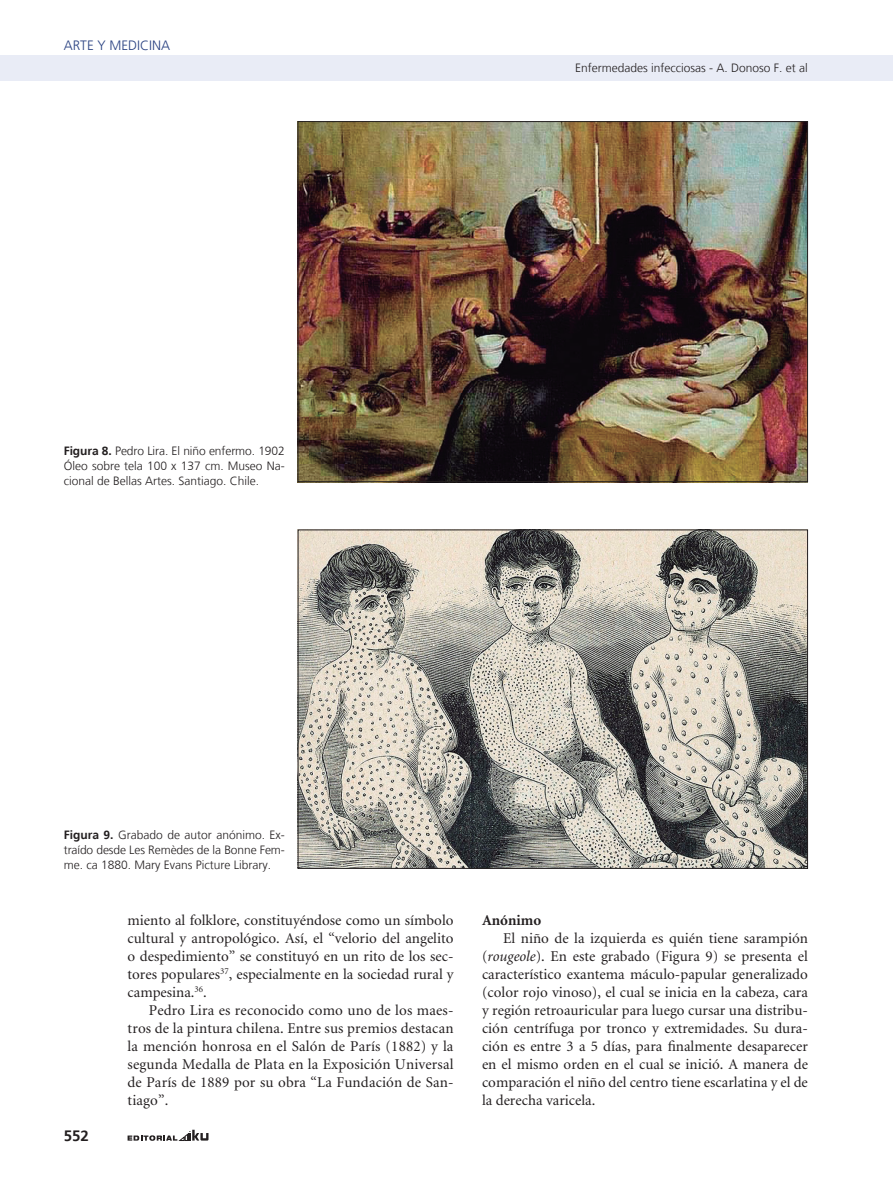
<style>
.page{position:relative;width:893px;height:1191px;background:#fff}
.page>*{position:absolute;margin:0;border:0;box-sizing:border-box;transform-origin:0 0}
._1-texto{font:15px/18px "Minion";color:#231f20;text-align:justify}
._6-subtitulo_2{font:700 15px "Minion";color:#231f20}
.t1{font:700 15px "Frutiger LT";color:#231f20}
.t2{font:300 13.5px "Frutiger LT";color:#2a4282}
._7-tabla{font:300 12px/15px "Frutiger LT";color:#231f20}
._3-datos_autores-doi{font:300 12px "Frutiger LT";color:#231f20}
.s1{font-weight:700}
.s2{font-style:italic}
</style>
<div class="page">
<div style="left:0;top:55px;width:893px;height:26px;background:#e9ecf6"></div>
<svg style="left:128px;top:1129px;width:81px;height:11px"></svg>
<img style="left:300px;top:123px;width:506px;height:357px">
<img style="left:300px;top:531px;width:506px;height:335px">
<p class="t2" style="left:64px;top:38px;width:17px">Arte</p>
<p class="t2" style="left:98px;top:38px;width:32px">y Medicina</p>
<p class="_3-datos_autores-doi" style="left:575px;top:61px;width:234px">Enfermedades infecciosas - A. Donoso F. et al</p>
<p class="_7-tabla" style="left:64px;top:443px;width:223px"><span class="s1">Figura 8.</span> Pedro Lira. El niño enfermo. 1902</p>
<p class="_7-tabla" style="left:64px;top:458px;width:223px">Óleo sobre tela 100 x 137 cm. Museo Na&shy;cional de Bellas Artes. Santiago. Chile.</p>
<p class="_7-tabla" style="left:64px;top:827px;width:223px;text-align:justify"><span class="s1">Figura 9.</span> Grabado de autor anónimo. Ex&shy;traído desde Les Remèdes de la Bonne Fem&shy;me. ca 1880. Mary Evans Picture Library.</p>
<p class="t1" style="left:64px;top:1126px;width:27px">552</p>
<p class="_1-texto" style="left:128px;top:911px;width:327px">miento al folklore, constituyéndose como un símbolo cultural y antropológico. Así, el “velorio del angelito o despedimiento” se constituyó en un rito de los sec&shy;tores populares<sup>37</sup>, especialmente en la sociedad rural y campesina.<sup>36</sup>.</p>
<p class="_1-texto" style="left:128px;top:1001px;width:327px;text-indent:21px">Pedro Lira es reconocido como uno de los maes&shy;tros de la pintura chilena. Entre sus premios destacan la mención honrosa en el Salón de París (1882) y la segunda Medalla de Plata en la Exposición Universal de París de 1889 por su obra “La Fundación de San&shy;tiago”.</p>
<p class="_6-subtitulo_2" style="left:482px;top:912px;width:61px">Anónimo</p>
<p class="_1-texto" style="left:482px;top:929px;width:327px;text-indent:21px">El niño de la izquierda es quién tiene sarampión (<span class="s2">rougeole</span>). En este grabado (Figura 9) se presenta el característico exantema máculo-papular generalizado (color rojo vinoso), el cual se inicia en la cabeza, cara y región retroauricular para luego cursar una distribu&shy;ción centrífuga por tronco y extremidades. Su dura&shy;ción es entre 3 a 5 días, para finalmente desaparecer en el mismo orden en el cual se inició. A manera de comparación el niño del centro tiene escarlatina y el de la derecha varicela.</p>
</div>
